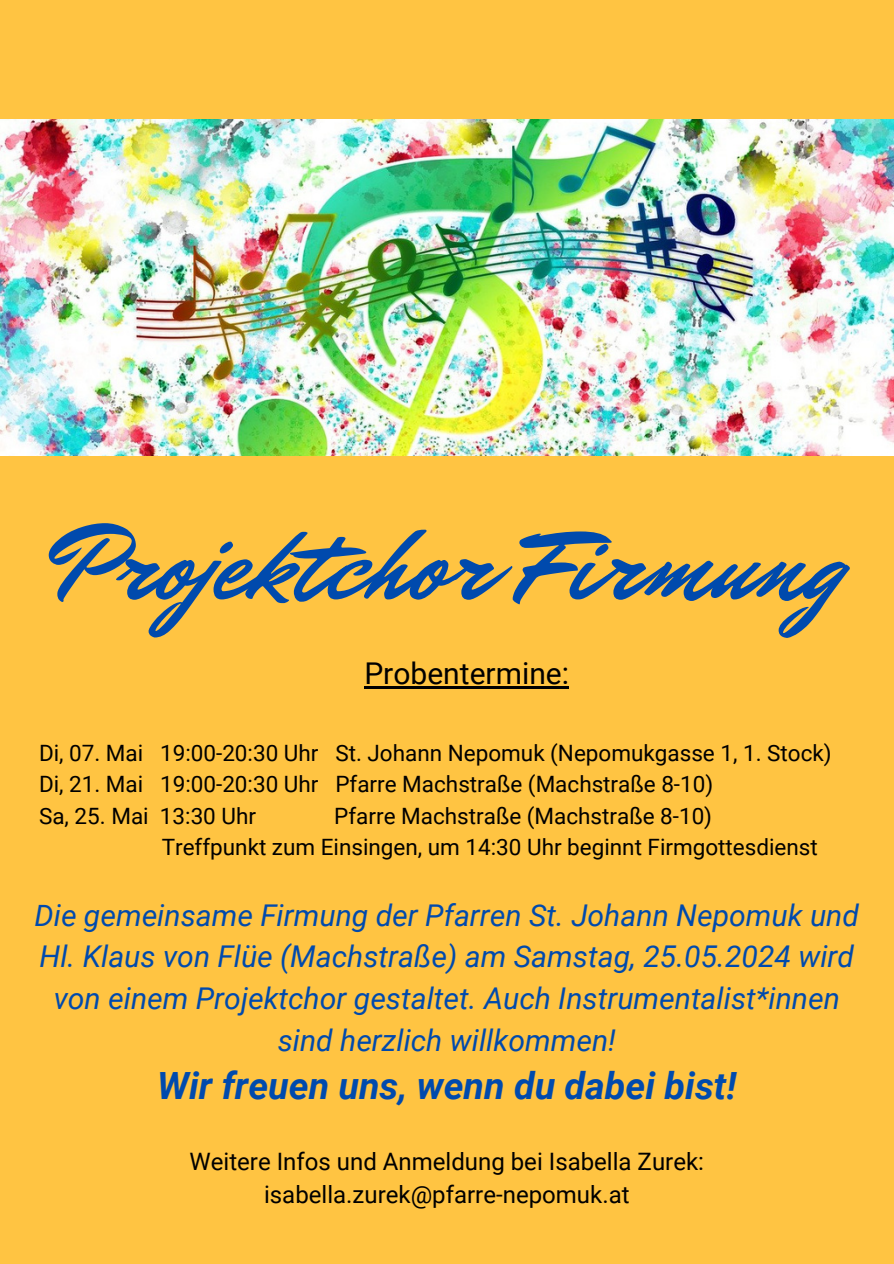
<style>
.page{position:relative;width:894px;height:1264px;background:#fff}
.page>*{position:absolute;margin:0;border:0;box-sizing:border-box;transform-origin:0 0}
.t1{font:108px "Mr Dafoe";color:#004aad}
.t2{font:italic 700 37.5px "Roboto";color:#004aad}
.t3{font:italic 30px/41.7px "Roboto";color:#004aad;text-align:center}
.t4{font:30px "Roboto";color:#000}
.t5{font:24px "Roboto";color:#000}
.t6{font:22.5px "Roboto";color:#000}
</style>
<div class="page">
<div style="left:0;top:0;width:893px;height:1263px;background:#ffc442"></div>
<img style="left:0;top:119px;width:893px;height:337px">
<hr style="left:364px;top:686px;width:205px;height:2px;background:#000">
<h1 class="t1" style="left:51px;top:491px;width:792px">Projektchor Firmung</h1>
<p class="t4" style="left:364px;top:656px;width:206px">Probentermine:</p>
<p class="t6" style="left:39px;top:739px;width:794px">Di, 07. Mai 19:00-20:30 Uhr St. Johann Nepomuk (Nepomukgasse 1, 1. Stock)</p>
<p class="t6" style="left:39px;top:771px;width:675px">Di, 21. Mai 19:00-20:30 Uhr Pfarre Machstraße (Machstraße 8-10)</p>
<h2 class="t6" style="left:39px;top:802px;width:218px">Sa, 25. Mai 13:30 Uhr</h2>
<h2 class="t6" style="left:334px;top:802px;width:379px">Pfarre Machstraße (Machstraße 8-10)</h2>
<p class="t6" style="left:162px;top:834px;width:657px">Treffpunkt zum Einsingen, um 14:30 Uhr beginnt Firmgottesdienst</p>
<h2 class="t3" style="left:35px;top:894px;width:825px">Die gemeinsame Firmung der Pfarren St. Johann Nepomuk und Hl. Klaus von Flüe (Machstraße) am Samstag, 25.05.2024 wird von einem Projektchor gestaltet. Auch Instrumentalist*innen sind herzlich willkommen!</h2>
<h2 class="t2" style="left:157px;top:1064px;width:580px">Wir freuen uns, wenn du dabei bist!</h2>
<p class="t5" style="left:189px;top:1147px;width:516px">Weitere Infos und Anmeldung bei Isabella Zurek:</p>
<p class="t5" style="left:264px;top:1180px;width:367px">isabella.zurek@pfarre-nepomuk.at</p>
</div>
